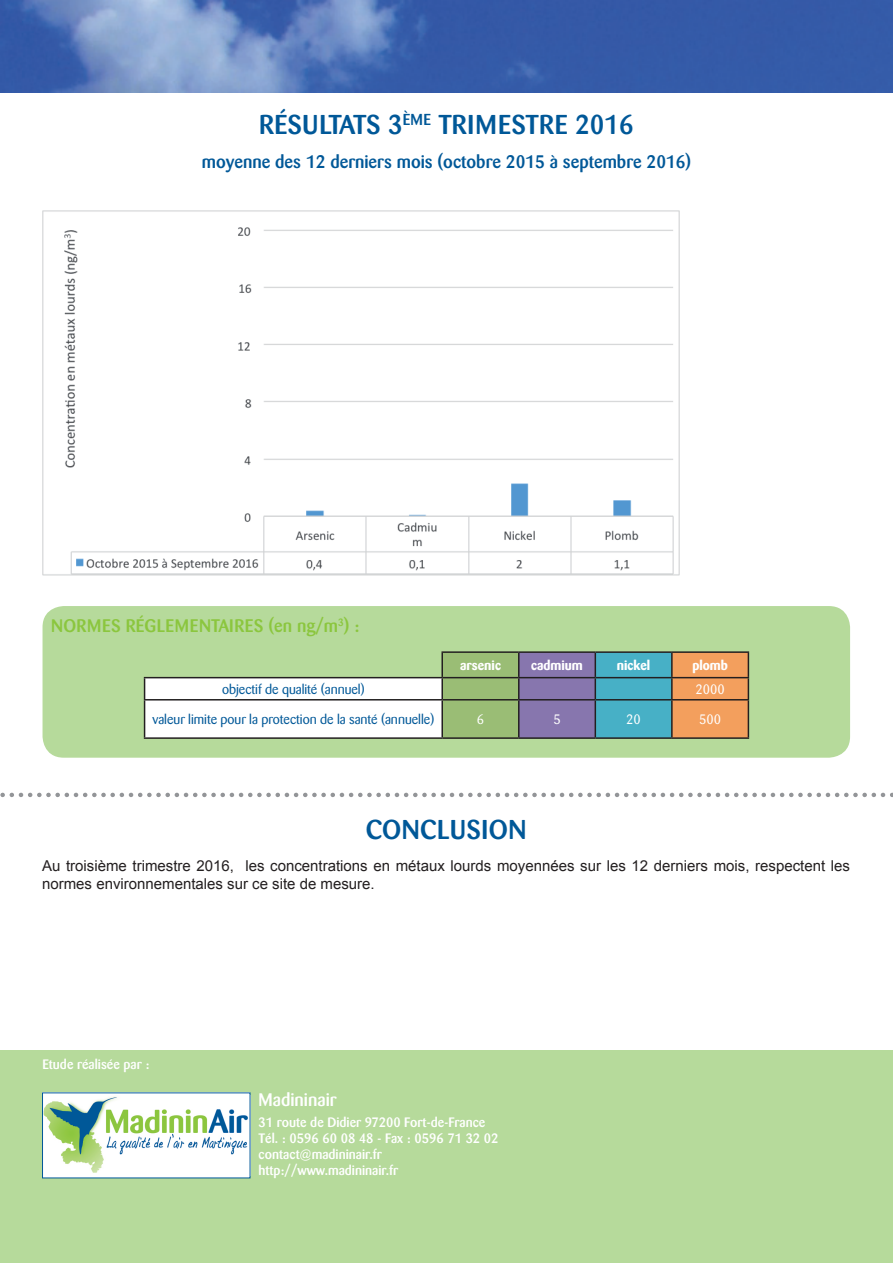
<style>
.page{position:relative;width:893px;height:1263px;background:#fff}
.page>*{position:absolute;margin:0;border:0;box-sizing:border-box;transform-origin:0 0}
.t1{font:500 27px "Barmeno";letter-spacing:.02em;color:#005898}
.t2{font:500 18px "Barmeno";color:#005898}
.t3{font:500 18px "Barmeno";letter-spacing:.02em;color:#8bc63e}
.t4{font:500 18px "Barmeno";color:#fff}
.t5{font:15px/18px "Arial";color:#231f20}
.t6{font:500 13.5px/16.2px "Barmeno";color:#fff}
.t7{font:13.5px "Barmeno";color:#005898}
.t8{font:700 13.5px "Barmeno";color:#fff}
.t9{font:13.5px "Barmeno";color:#fff}
</style>
<div class="page">
<div style="left:43px;top:606px;width:807px;height:152px;background:#b6da9b;border-radius:21px"></div>
<img style="left:0;top:0;width:893px;height:92px">
<svg style="left:0;top:793px;width:893px;height:4px"></svg>
<div style="left:0;top:1050px;width:893px;height:213px;background:#b6da9b"></div>
<div style="left:43px;top:1093px;width:207px;height:85px;background:#fff"></div>
<img style="left:44px;top:1096px;width:204px;height:77px">
<img style="left:43px;top:210px;width:637px;height:365px">
<hr style="left:441px;top:651px;width:78px;height:2px;background:#231f20">
<hr style="left:519px;top:651px;width:76px;height:2px;background:#231f20">
<hr style="left:595px;top:651px;width:77px;height:2px;background:#231f20">
<hr style="left:672px;top:651px;width:77px;height:2px;background:#231f20">
<svg style="left:144px;top:652px;width:605px;height:85px;background:#b9c3b2"></svg>
<hr style="left:144px;top:699px;width:298px;height:1px;background:#231f20">
<hr style="left:144px;top:700px;width:1px;height:37px;background:#231f20">
<hr style="left:442px;top:699px;width:77px;height:1px;background:#231f20">
<hr style="left:441px;top:700px;width:2px;height:37px;background:#231f20">
<hr style="left:519px;top:699px;width:76px;height:1px;background:#231f20">
<hr style="left:518px;top:700px;width:1px;height:37px;background:#231f20">
<hr style="left:595px;top:699px;width:77px;height:1px;background:#231f20">
<hr style="left:595px;top:700px;width:1px;height:37px;background:#231f20">
<hr style="left:672px;top:699px;width:77px;height:1px;background:#231f20">
<hr style="left:671px;top:700px;width:2px;height:37px;background:#231f20">
<hr style="left:748px;top:700px;width:1px;height:37px;background:#231f20">
<hr style="left:144px;top:737px;width:298px;height:2px;background:#231f20">
<hr style="left:442px;top:737px;width:77px;height:2px;background:#231f20">
<hr style="left:519px;top:737px;width:76px;height:2px;background:#231f20">
<hr style="left:595px;top:737px;width:77px;height:2px;background:#231f20">
<hr style="left:672px;top:737px;width:77px;height:2px;background:#231f20">
<h1 class="t1" style="left:259px;top:108px;width:376px">Résultats 3<sup>ème</sup> trimestre 2016</h1>
<p class="t2" style="left:202px;top:151px;width:491px">moyenne des 12 derniers mois (octobre 2015 à septembre 2016)</p>
<p class="t3" style="left:51px;top:615px;width:310px">normes réglementaires (en ng/m<sup>3</sup>) :</p>
<p class="t8" style="left:460px;top:657px;width:42px">arsenic</p>
<p class="t8" style="left:531px;top:657px;width:53px">cadmium</p>
<p class="t8" style="left:617px;top:657px;width:35px">nickel</p>
<p class="t8" style="left:692px;top:657px;width:37px">plomb</p>
<p class="t7" style="left:222px;top:681px;width:144px">objectif de qualité (annuel)</p>
<p class="t9" style="left:695px;top:681px;width:31px">2000</p>
<p class="t7" style="left:153px;top:711px;width:283px">valeur limite pour la protection de la santé (annuelle)</p>
<p class="t9" style="left:477px;top:711px;width:9px">6</p>
<p class="t9" style="left:553px;top:711px;width:9px">5</p>
<p class="t9" style="left:626px;top:711px;width:16px">20</p>
<p class="t9" style="left:699px;top:711px;width:23px">500</p>
<h1 class="t1" style="left:366px;top:813px;width:162px">conclusion</h1>
<p class="t5" style="left:42px;top:857px;width:809px">Au troisième trimestre 2016, les concentrations en métaux lourds moyennées sur les 12 derniers mois, respectent les normes environnementales sur ce site de mesure.</p>
<p class="t6" style="left:43px;top:1056px;width:108px">Etude réalisée par :</p>
<p class="t4" style="left:259px;top:1089px;width:79px">Madininair</p>
<p class="t6" style="left:259px;top:1114px;width:242px">31 route de Didier 97200 Fort-de-France<br>Tél. : 0596 60 08 48 - Fax : 0596 71 32 02 contact@madininair.fr http://www.madininair.fr</p>
</div>
